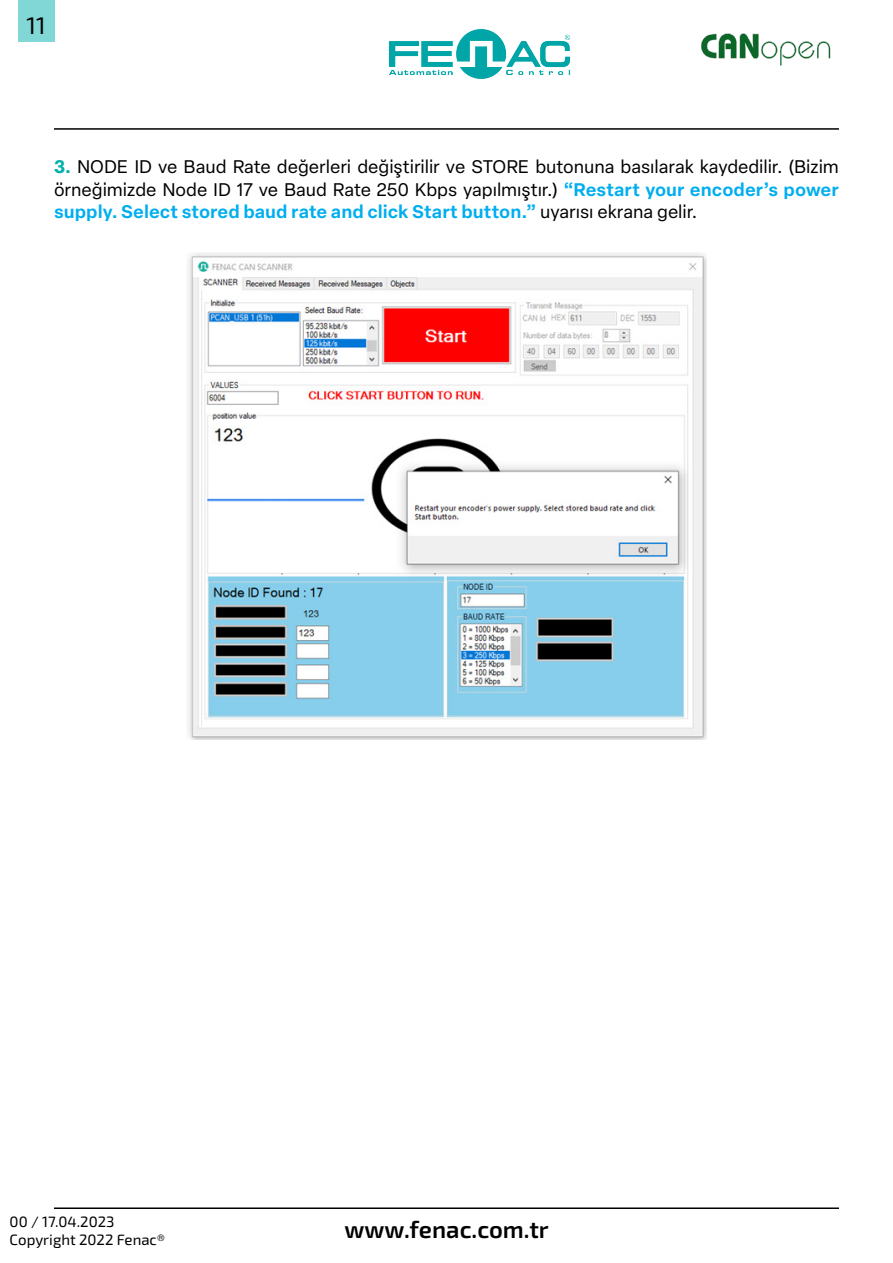
<style>
.page{position:relative;width:893px;height:1263px;background:#fff}
.page>*{position:absolute;margin:0;border:0;box-sizing:border-box;transform-origin:0 0}
.t1{font:600 24px "Exo 2";color:#000}
.t2{font:24px "Exo 2";color:#000}
.Body_Text{font:18px/22.5px "Elza Text";letter-spacing:-.005em;color:#000;text-align:justify}
.t3{font:15px/18px "Exo 2";color:#000}
.s1{font-weight:700;color:#00b0ad}
.s2{font-weight:600;color:#00aeef}
</style>
<div class="page">
<img style="left:388px;top:29px;width:183px;height:50px">
<hr style="left:54px;top:128px;width:785px;height:2px;background:#000">
<hr style="left:54px;top:1207px;width:785px;height:2px;background:#000">
<div style="left:18px;top:0;width:36px;height:42px;background:#80d7d6"></div>
<img style="left:701px;top:33px;width:130px;height:33px">
<img style="left:188px;top:253px;width:519px;height:487px">
<h1 class="t2" style="left:26px;top:11px;width:21px">11</h1>
<p class="Body_Text" style="left:54px;top:154px;width:786px"><span class="s1">3.</span> NODE ID ve Baud Rate değerleri değiştirilir ve STORE butonuna basılarak kaydedilir. (Bizim örneğimizde Node ID 17 ve Baud Rate 250 Kbps yapılmıştır.) <span class="s2">“Restart your encoder’s power supply. Select stored baud rate and click Start button.”</span> uyarısı ekrana gelir.</p>
<p class="t3" style="left:10px;top:1213px;width:157px">00 / 17.04.2023<br>Copyright 2022 Fenac®</p>
<h1 class="t1" style="left:345px;top:1215px;width:206px">www.fenac.com.tr</h1>
</div>
